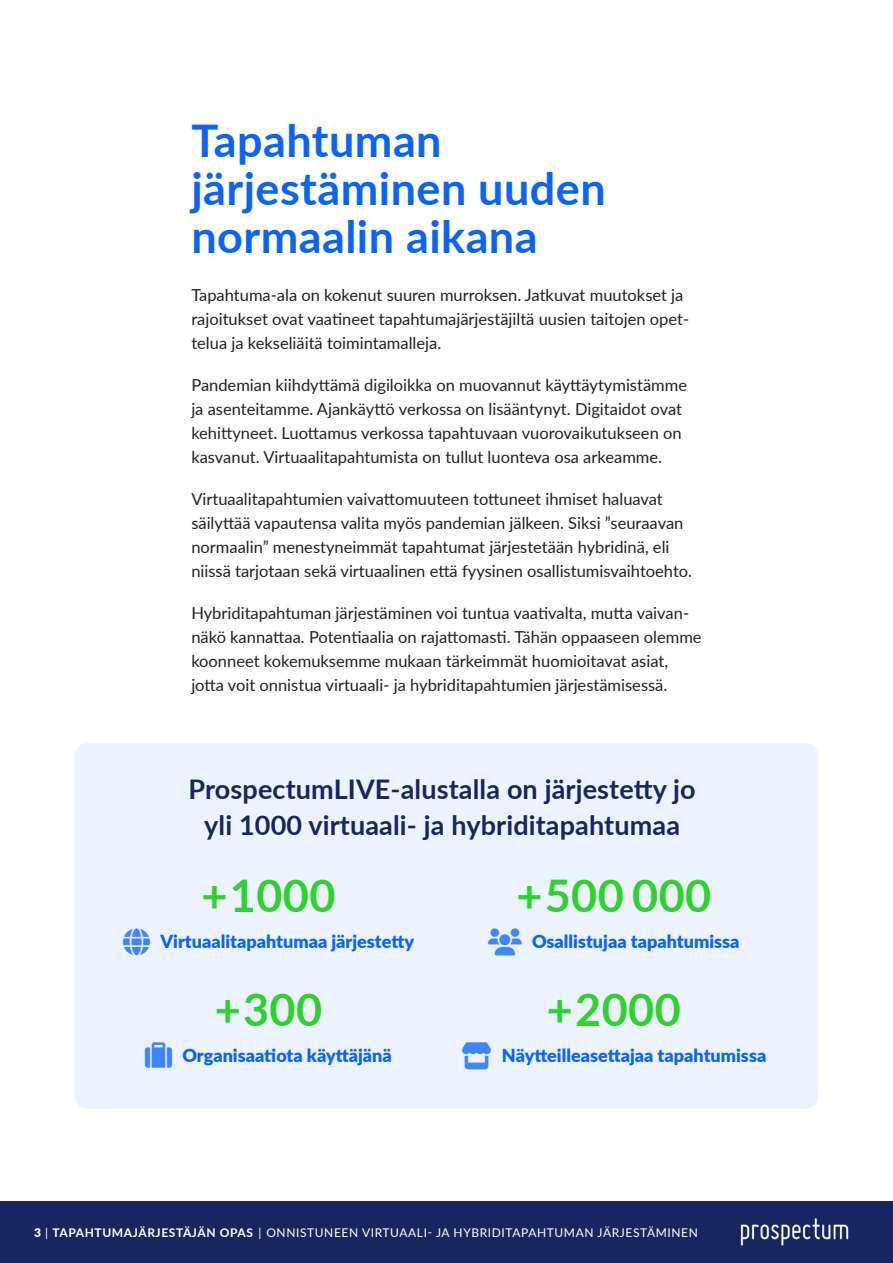
<style>
.page{position:relative;width:893px;height:1263px;background:#fff}
.page>*{position:absolute;margin:0;border:0;box-sizing:border-box;transform-origin:0 0}
.Otsikko{font:700 45px/48px "Lato";letter-spacing:.01em;color:#0e63f4}
.Otsikko-2{font:700 45px "Lato";letter-spacing:.01em;color:#2ed12e}
.Väliotsikko{font:700 27px/36px "Lato";letter-spacing:.005em;color:#17265f;text-align:center}
.Apuots_bold___väri{font:900 18px "Lato";color:#0e63f4}
.Leipäteksti{font:16.5px/24px "Lato";color:#231f20}
.t1{font:12px "Lato";letter-spacing:.05em;color:#fff}
.s1{font-weight:900}
.s2{font-weight:700}
</style>
<div class="page">
<div style="left:0;top:1201px;width:893px;height:62px;background:#17265f"></div>
<img style="left:740px;top:1218px;width:109px;height:28px">
<div style="left:74px;top:743px;width:745px;height:366px;background:#ecf3ff;border-radius:13px"></div>
<p class="Otsikko" style="left:191px;top:115px;width:416px">Tapahtuman järjestäminen uuden normaalin aikana</p>
<p class="Leipäteksti" style="left:191px;top:283px;width:499px">Tapahtuma-ala on kokenut suuren murroksen. Jatkuvat muutokset ja rajoitukset ovat vaatineet tapahtumajärjestäjiltä uusien taitojen opet&shy;telua ja kekseliäitä toimintamalleja.</p>
<p class="Leipäteksti" style="left:191px;top:373px;width:497px">Pandemian kiihdyttämä digiloikka on muovannut käyttäytymistämme ja asenteitamme. Ajankäyttö verkossa on lisääntynyt. Digitaidot ovat kehittyneet. Luottamus verkossa tapahtuvaan vuorovaikutukseen on kasvanut. Virtuaalitapahtumista on tullut luonteva osa arkeamme.</p>
<p class="Leipäteksti" style="left:191px;top:487px;width:502px">Virtuaalitapahtumien vaivattomuuteen tottuneet ihmiset haluavat säilyttää vapautensa valita myös pandemian jälkeen. Siksi ”seuraavan normaalin” menestyneimmät tapahtumat järjestetään hybridinä, eli niissä tarjotaan sekä virtuaalinen että fyysinen osallistumisvaihtoehto.</p>
<p class="Leipäteksti" style="left:191px;top:601px;width:512px">Hybriditapahtuman järjestäminen voi tuntua vaativalta, mutta vaivan&shy;näkö kannattaa. Potentiaalia on rajattomasti. Tähän oppaaseen olemme koonneet kokemuksemme mukaan tärkeimmät huomioitavat asiat, jotta voit onnistua virtuaali- ja hybriditapahtumien järjestämisessä.</p>
<p class="Väliotsikko" style="left:189px;top:770px;width:509px">ProspectumLIVE-alustalla on järjestetty jo yli 1000 virtuaali- ja hybriditapahtumaa</p>
<p class="Otsikko-2" style="left:201px;top:863px;width:136px">+1000</p>
<p class="Apuots_bold___väri" style="left:160px;top:928px;width:255px">Virtuaalitapahtumaa järjestetty</p>
<p class="Otsikko-2" style="left:516px;top:863px;width:196px">+500 000</p>
<p class="Apuots_bold___väri" style="left:532px;top:928px;width:209px">Osallistujaa tapahtumissa</p>
<p class="Otsikko-2" style="left:215px;top:977px;width:109px">+300</p>
<p class="Apuots_bold___väri" style="left:182px;top:1042px;width:211px">Organisaatiota käyttäjänä</p>
<p class="Otsikko-2" style="left:547px;top:977px;width:136px">+2000</p>
<p class="Apuots_bold___väri" style="left:502px;top:1042px;width:266px">Näytteilleasettajaa tapahtumissa</p>
<p class="t1" style="left:34px;top:1223px;width:665px"><span class="s1">3</span> | <span class="s2">TAPAHTUMAJÄRJESTÄJÄN OPAS</span> | ONNISTUNEEN VIRTUAALI- JA HYBRIDITAPAHTUMAN JÄRJESTÄMINEN</p>
</div>
